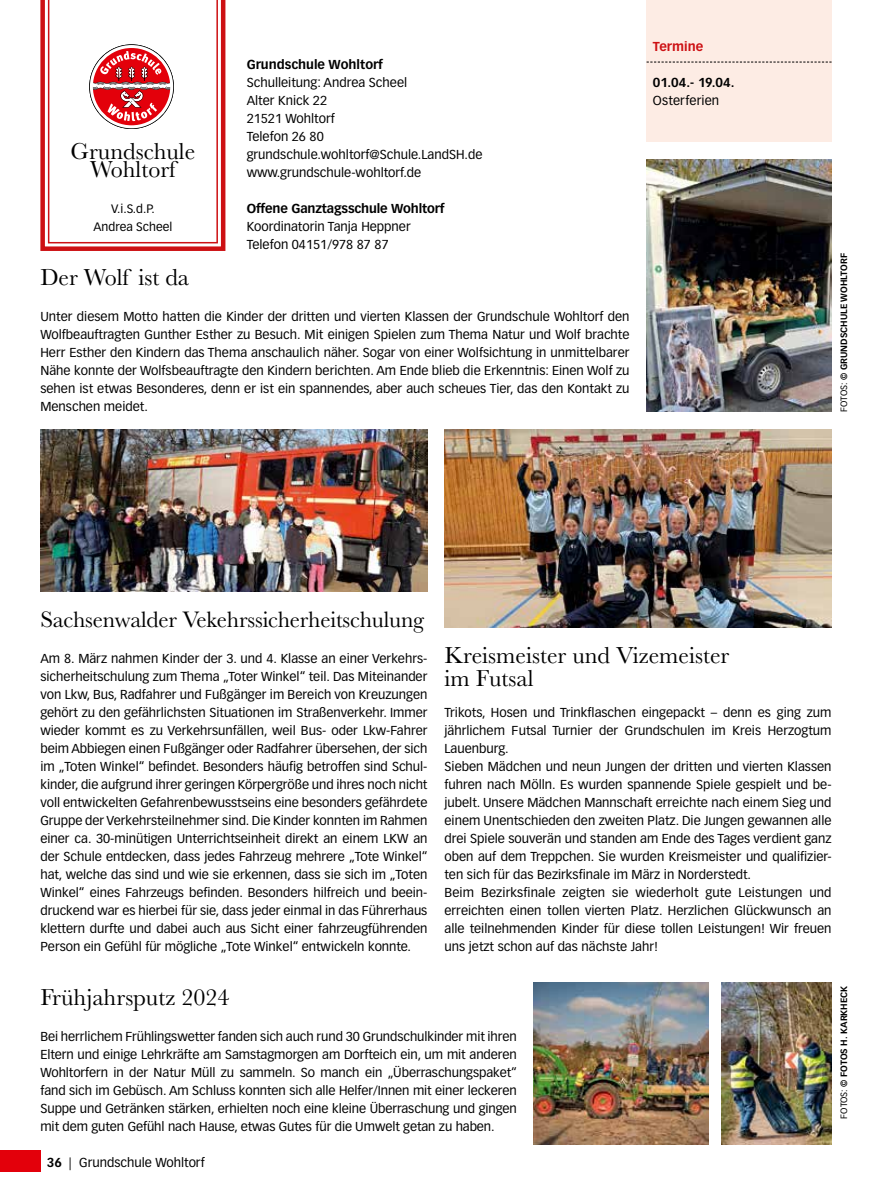
<style>
.page{position:relative;width:872px;height:1191px;background:#fff}
.page>*{position:absolute;margin:0;border:0;box-sizing:border-box;transform-origin:0 0}
.t1{font:24px/18px "Baskerville";color:#000;text-align:center}
.t2{font:23.25px "Baskerville";letter-spacing:-.01em;color:#000}
.t3{font:12.75px/18px "Vectora LT Pro";color:#000}
.t4{font:700 12.75px "Vectora LT Pro";letter-spacing:-.01em;color:#000}
.t5{font:700 12.75px "Vectora LT Pro";color:#cd1013}
.t6{font:12px/18px "Vectora LT Pro";color:#000;text-align:center}
.t7{font:700 9px "Vectora LT Pro";color:#000}
.s1{font-weight:400}
.s2{font-weight:700}
</style>
<div class="page">
<div style="left:0;top:1150px;width:40px;height:21px;background:#e3000b"></div>
<svg style="left:40px;top:0;width:186px;height:251px"></svg>
<svg style="left:48px;top:0;width:170px;height:243px"></svg>
<div style="left:90px;top:45px;width:83px;height:83px;border:3px solid #fff;border-radius:50%"></div>
<div style="left:646px;top:0;width:185px;height:141px;background:#fdece4"></div>
<svg style="left:646px;top:62px;width:185px;height:1px"></svg>
<img style="left:646px;top:159px;width:185px;height:252px">
<img style="left:534px;top:982px;width:174px;height:162px">
<img style="left:721px;top:982px;width:110px;height:162px">
<img style="left:444px;top:429px;width:387px;height:198px">
<img style="left:40px;top:429px;width:387px;height:162px">
<h1 class="t1" style="left:71px;top:143px;width:126px">Grundschule<br>Wohltorf</h1>
<p class="t6" style="left:94px;top:200px;width:80px">V.i.S.d.P.<br>Andrea Scheel</p>
<p class="t4" style="left:247px;top:56px;width:138px">Grundschule Wohltorf</p>
<p class="t3" style="left:247px;top:73px;width:237px">Schulleitung: Andrea Scheel<br>Alter Knick 22<br>21521 Wohltorf<br>Telefon 26 80 grundschule.wohltorf@Schule.LandSH.de www.grundschule-wohltorf.de</p>
<p class="t4" style="left:247px;top:200px;width:199px">Offene Ganztagsschule Wohltorf</p>
<p class="t3" style="left:247px;top:217px;width:165px">Koordinatorin Tanja Heppner<br>Telefon 04151/978 87 87</p>
<h1 class="t1" style="left:40px;top:269px;width:150px">Der Wolf ist da</h1>
<p class="t3" style="left:40px;top:308px;width:590px;text-align:justify">Unter diesem Motto hatten die Kinder der dritten und vierten Klassen der Grundschule Wohltorf den Wolfbeauftragten Gunther Esther zu Besuch. Mit einigen Spielen zum Thema Natur und Wolf brachte Herr Esther den Kindern das Thema anschaulich näher. Sogar von einer Wolfsichtung in unmittelbarer Nähe konnte der Wolfsbeauftragte den Kindern berichten. Am Ende blieb die Erkenntnis: Einen Wolf zu sehen ist etwas Besonderes, denn er ist ein spannendes, aber auch scheues Tier, das den Kontakt zu Menschen meidet.</p>
<p class="t5" style="left:653px;top:39px;width:52px">Termine</p>
<p class="t4" style="left:653px;top:75px;width:83px">01.04.- 19.04.</p>
<p class="t3" style="left:653px;top:92px;width:68px">Osterferien</p>
<p class="t7" style="left:838px;top:412px;width:160px;rotate:-90deg"><span class="s1">FOTOS:</span> © GRUNDSCHULE WOHLTORF</p>
<h2 class="t2" style="left:40px;top:605px;width:385px">Sachsenwalder Vekehrssicherheitschulung</h2>
<p class="t3" style="left:40px;top:650px;width:388px;text-align:justify">Am 8. März nahmen Kinder der 3. und 4. Klasse an einer Verkehrs&shy;sicherheitschulung zum Thema „Toter Winkel“ teil. Das Miteinander von Lkw, Bus, Radfahrer und Fußgänger im Bereich von Kreuzungen gehört zu den gefährlichsten Situationen im Straßenverkehr. Immer wieder kommt es zu Verkehrsunfällen, weil Bus- oder Lkw-Fahrer beim Abbiegen einen Fußgänger oder Radfahrer übersehen, der sich im „Toten Winkel“ befindet. Besonders häufig betroffen sind Schul&shy;kinder, die aufgrund ihrer geringen Körpergröße und ihres noch nicht voll entwickelten Gefahrenbewusstseins eine besonders gefährdete Gruppe der Verkehrsteilnehmer sind. Die Kinder konnten im Rahmen einer ca. 30-minütigen Unterrichtseinheit direkt an einem LKW an der Schule entdecken, dass jedes Fahrzeug mehrere „Tote Winkel“ hat, welche das sind und wie sie erkennen, dass sie sich im „Toten Winkel“ eines Fahrzeugs befinden. Besonders hilfreich und beein&shy;druckend war es hierbei für sie, dass jeder einmal in das Führerhaus klettern durfte und dabei auch aus Sicht einer fahrzeugführenden Person ein Gefühl für mögliche „Tote Winkel“ entwickeln konnte.</p>
<h1 class="t1" style="left:444px;top:644px;width:286px;line-height:22.5px;text-align:left">Kreismeister und Vizemeister im Futsal</h1>
<p class="t3" style="left:444px;top:704px;width:388px">Trikots, Hosen und Trinkflaschen eingepackt – denn es ging zum jährlichem Futsal Turnier der Grundschulen im Kreis Herzogtum Lauenburg.<br>Sieben Mädchen und neun Jungen der dritten und vierten Klassen fuhren nach Mölln. Es wurden spannende Spiele gespielt und be&shy;jubelt. Unsere Mädchen Mannschaft erreichte nach einem Sieg und einem Unentschieden den zweiten Platz. Die Jungen gewannen alle drei Spiele souverän und standen am Ende des Tages verdient ganz oben auf dem Treppchen. Sie wurden Kreismeister und qualifizier&shy;ten sich für das Bezirksfinale im März in Norderstedt.<br>Beim Bezirksfinale zeigten sie wiederholt gute Leistungen und erreichten einen tollen vierten Platz. Herzlichen Glückwunsch an alle teilnehmenden Kinder für diese tollen Leistungen! Wir freuen uns jetzt schon auf das nächste Jahr!</p>
<h1 class="t1" style="left:40px;top:989px;width:191px">Frühjahrsputz 2024</h1>
<p class="t3" style="left:40px;top:1028px;width:478px;text-align:justify">Bei herrlichem Frühlingswetter fanden sich auch rund 30 Grundschulkinder mit ihren Eltern und einige Lehrkräfte am Samstagmorgen am Dorfteich ein, um mit anderen Wohltorfern in der Natur Müll zu sammeln. So manch ein „Überraschungspaket“ fand sich im Gebüsch. Am Schluss konnten sich alle Helfer/Innen mit einer leckeren Suppe und Getränken stärken, erhielten noch eine kleine Überraschung und gingen mit dem guten Gefühl nach Hause, etwas Gutes für die Umwelt getan zu haben.</p>
<p class="t3" style="left:47px;top:1154px;width:159px"><span class="s2">36</span> | Grundschule Wohltorf</p>
<p class="t7" style="left:838px;top:1118px;width:134px;rotate:-90deg"><span class="s1">FOTOS:</span> © FOTOS H. KARKHECK</p>
</div>
